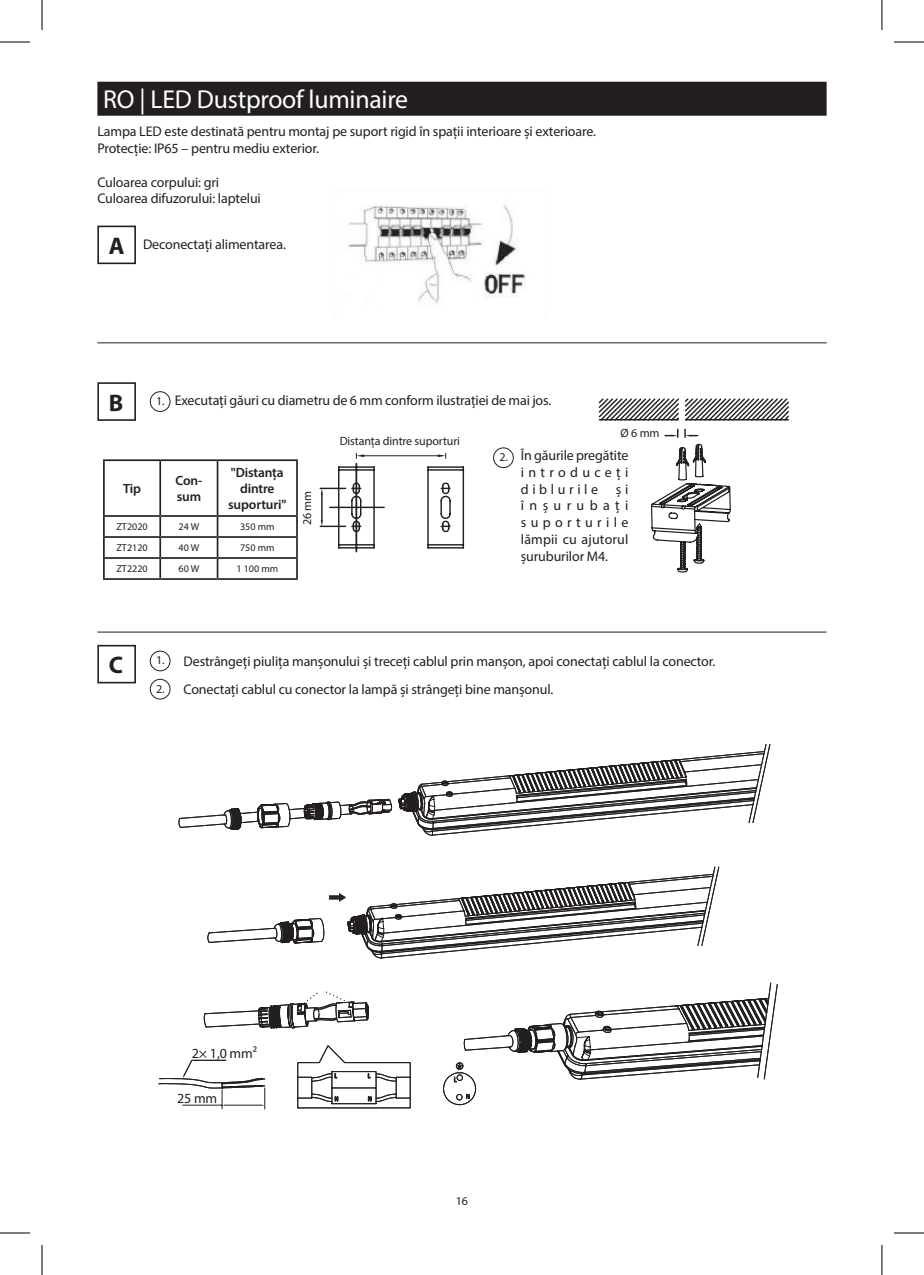
<style>
.page{position:relative;width:924px;height:1275px;background:#fff}
.page>*{position:absolute;margin:0;border:0;box-sizing:border-box;transform-origin:0 0}
.t1{font:26px "Myriad Pro";letter-spacing:-.01em;color:#fff}
.t2{font:700 24px "Myriad Pro";color:#231f20}
.t3{font:14px/16.8px "Myriad Pro";letter-spacing:-.01em;color:#231f20}
.t4{font:600 13.4px/16.2px "Myriad Pro";letter-spacing:-.01em;color:#231f20}
.t5{font:12px "Myriad Pro";letter-spacing:-.01em;color:#231f20}
.t6{font:10px "Myriad Pro";color:#231f20}
.s1{font-weight:700;font-size:24px}
</style>
<div class="page">
<div style="left:97px;top:82px;width:729px;height:34px;background:#231f20"></div>
<div style="left:97px;top:226px;width:39px;height:38px;border:2px solid #231f20"></div>
<img style="left:348px;top:204px;width:178px;height:100px">
<div style="left:97px;top:645px;width:39px;height:38px;border:2px solid #231f20"></div>
<div style="left:97px;top:382px;width:39px;height:39px;border:2px solid #231f20"></div>
<hr style="left:97px;top:632px;width:729px;height:1px;background:#231f20">
<hr style="left:97px;top:342px;width:729px;height:1px;background:#231f20">
<svg style="left:320px;top:453px;width:144px;height:100px"></svg>
<hr style="left:329px;top:506px;width:55px;height:2px;background:#231f20">
<hr style="left:355px;top:463px;width:2px;height:88px;background:#231f20">
<div style="left:493px;top:447px;width:20px;height:21px;border:1px solid #231f20;border-radius:50%"></div>
<div style="left:150px;top:391px;width:20px;height:21px;border:1px solid #231f20;border-radius:50%"></div>
<div style="left:150px;top:650px;width:20px;height:21px;border:1px solid #231f20;border-radius:50%"></div>
<div style="left:150px;top:679px;width:20px;height:20px;border:1px solid #231f20;border-radius:50%"></div>
<svg style="left:684px;top:429px;width:13px;height:8px"></svg>
<svg style="left:664px;top:429px;width:14px;height:8px"></svg>
<svg style="left:651px;top:443px;width:80px;height:130px"></svg>
<svg style="left:598px;top:398px;width:191px;height:23px"></svg>
<hr style="left:103px;top:459px;width:57px;height:2px;background:#231f20">
<hr style="left:103px;top:461px;width:2px;height:54px;background:#231f20">
<hr style="left:160px;top:459px;width:57px;height:2px;background:#231f20">
<hr style="left:159px;top:461px;width:2px;height:54px;background:#231f20">
<hr style="left:217px;top:459px;width:81px;height:2px;background:#231f20">
<hr style="left:217px;top:461px;width:1px;height:54px;background:#231f20">
<hr style="left:296px;top:461px;width:2px;height:54px;background:#231f20">
<hr style="left:103px;top:515px;width:57px;height:2px;background:#231f20">
<hr style="left:160px;top:515px;width:57px;height:2px;background:#231f20">
<hr style="left:217px;top:515px;width:81px;height:2px;background:#231f20">
<hr style="left:103px;top:536px;width:57px;height:2px;background:#231f20">
<hr style="left:160px;top:536px;width:57px;height:2px;background:#231f20">
<hr style="left:217px;top:536px;width:81px;height:2px;background:#231f20">
<hr style="left:103px;top:557px;width:57px;height:2px;background:#231f20">
<svg style="left:103px;top:517px;width:2px;height:61px"></svg>
<hr style="left:160px;top:557px;width:57px;height:2px;background:#231f20">
<svg style="left:159px;top:517px;width:2px;height:61px"></svg>
<hr style="left:217px;top:557px;width:81px;height:2px;background:#231f20">
<svg style="left:217px;top:517px;width:1px;height:61px"></svg>
<svg style="left:296px;top:517px;width:2px;height:61px"></svg>
<hr style="left:103px;top:578px;width:57px;height:2px;background:#231f20">
<hr style="left:160px;top:578px;width:57px;height:2px;background:#231f20">
<hr style="left:217px;top:578px;width:81px;height:2px;background:#231f20">
<svg style="left:183px;top:744px;width:594px;height:365px"></svg>
<hr style="left:0;top:42px;width:30px;height:1px;background:#000">
<hr style="left:893px;top:42px;width:30px;height:1px;background:#000">
<hr style="left:0;top:1232px;width:30px;height:1px;background:#000">
<hr style="left:893px;top:1232px;width:30px;height:1px;background:#000">
<hr style="left:42px;top:0;width:1px;height:30px;background:#000">
<hr style="left:42px;top:1245px;width:1px;height:30px;background:#000">
<hr style="left:881px;top:0;width:1px;height:30px;background:#000">
<hr style="left:881px;top:1245px;width:1px;height:30px;background:#000">
<h1 class="t1" style="left:103px;top:83px;width:306px">RO | LED Dustproof luminaire</h1>
<p class="t3" style="left:97px;top:123px;width:500px">Lampa LED este destinată pentru montaj pe suport rigid în spații interioare și exterioare.<br>Protecție: IP65 – pentru mediu exterior.</p>
<p class="t3" style="left:97px;top:173px;width:165px">Culoarea corpului: gri<br>Culoarea difuzorului: laptelui</p>
<p class="t3" style="left:109px;top:235px;width:178px"><span class="s1">A</span> Deconectați alimentarea.</p>
<h2 class="t2" style="left:109px;top:387px;width:16px">B</h2>
<p class="t3" style="left:175px;top:392px;width:378px">Executați găuri cu diametru de 6 mm conform ilustrației de mai jos.</p>
<p class="t5" style="left:339px;top:434px;width:122px">Distanța dintre suporturi</p>
<p class="t5" style="left:156px;top:393px;width:10px">1.</p>
<p class="t5" style="left:620px;top:425px;width:40px">Ø 6 mm</p>
<p class="t3" style="left:520px;top:446px;width:109px;text-align:justify">În găurile pregătite introduceți diblurile</p>
<p class="t5" style="left:499px;top:450px;width:10px">2.</p>
<p class="t4" style="left:123px;top:480px;width:19px">Tip</p>
<p class="t4" style="left:175px;top:472px;width:28px">Con&shy;sum</p>
<p class="t4" style="left:228px;top:464px;width:60px;text-align:center">"Distanța dintre suporturi"</p>
<p class="t6" style="left:116px;top:521px;width:33px">ZT2020</p>
<p class="t6" style="left:178px;top:521px;width:22px">24 W</p>
<p class="t6" style="left:240px;top:521px;width:36px">350 mm</p>
<p class="t6" style="left:116px;top:542px;width:33px">ZT2120</p>
<p class="t6" style="left:178px;top:542px;width:22px">40 W</p>
<p class="t6" style="left:240px;top:542px;width:36px">750 mm</p>
<p class="t6" style="left:116px;top:563px;width:33px">ZT2220</p>
<p class="t6" style="left:178px;top:563px;width:22px">60 W</p>
<p class="t6" style="left:236px;top:563px;width:43px">1 100 mm</p>
<p class="t3" style="left:520px;top:480px;width:109px;text-align:justify;text-indent:95px">ș i înșurubați suporturile lămpii cu ajutorul șuruburilor M4.</p>
<p class="t5" style="left:299px;top:525px;width:36px;rotate:-90deg">26 mm</p>
<h2 class="t2" style="left:109px;top:649px;width:16px">C</h2>
<p class="t5" style="left:156px;top:653px;width:10px">1.</p>
<p class="t5" style="left:156px;top:681px;width:10px">2.</p>
<p class="t3" style="left:183px;top:647px;width:533px;line-height:28.2px">Destrângeți piulița manșonului și treceți cablul prin manșon, apoi conectați cablul la conector.<br>Conectați cablul cu conector la lampă și strângeți bine manșonul.</p>
<p class="t3" style="left:192px;top:1044px;width:67px">2× 1,0 mm2</p>
<p class="t3" style="left:177px;top:1089px;width:42px">25 mm</p>
<p class="t5" style="left:455px;top:1193px;width:14px">16</p>
</div>
